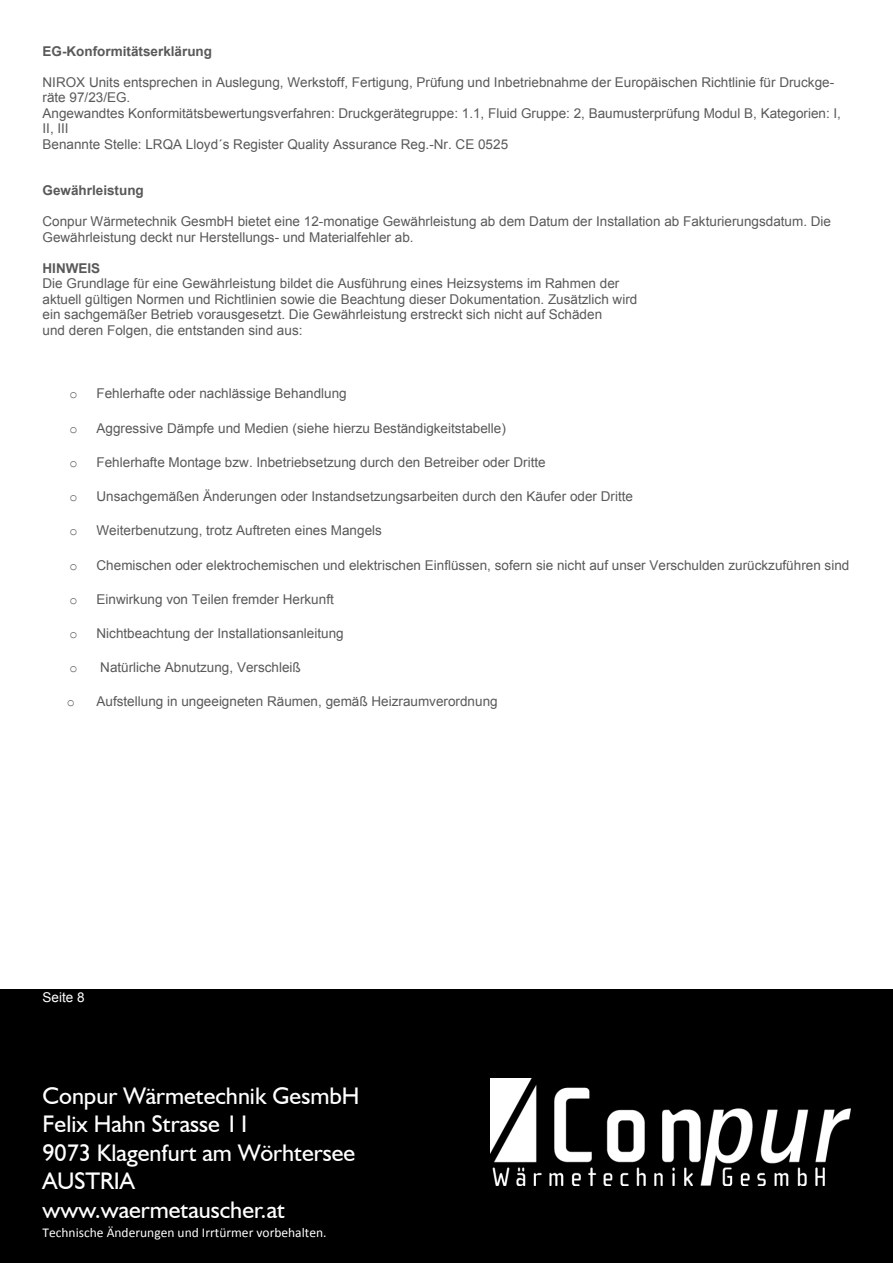
<style>
.page{position:relative;width:893px;height:1263px;background:#fff}
.page>*{position:absolute;margin:0;border:0;box-sizing:border-box;transform-origin:0 0}
.t1{font:24px/28.7px "Humanist 521 BT";color:#fff}
.t2{font:13.5px/15.5px "Arial";color:#595959}
.t3{font:700 13.5px "Arial";color:#595959}
.t4{font:13.5px "Calibri";color:#fefefe}
.t5{font:13.5px "Courier New";color:#595959}
.t6{font:13.5px "Arial";color:#fff}
</style>
<div class="page">
<div style="left:0;top:989px;width:893px;height:274px;background:#000"></div>
<img style="left:490px;top:1079px;width:360px;height:106px">
<p class="t3" style="left:43px;top:46px;width:171px">EG-Konformitätserklärung</p>
<p class="t2" style="left:43px;top:76px;width:800px">NIROX Units entsprechen in Auslegung, Werkstoff, Fertigung, Prüfung und Inbetriebnahme der Europäischen Richtlinie für Druckge&shy;räte 97/23/EG.<br>Angewandtes Konformitätsbewertungsverfahren: Druckgerätegruppe: 1.1, Fluid Gruppe: 2, Baumusterprüfung Modul B, Kategorien: I, II, III<br>Benannte Stelle: LRQA Lloyd´s Register Quality Assurance Reg.-Nr. CE 0525</p>
<p class="t3" style="left:43px;top:186px;width:103px">Gewährleistung</p>
<p class="t2" style="left:43px;top:215px;width:790px">Conpur Wärmetechnik GesmbH bietet eine 12-monatige Gewährleistung ab dem Datum der Installation ab Fakturierungsdatum. Die<br>Gewährleistung deckt nur Herstellungs- und Materialfehler ab.</p>
<p class="t3" style="left:43px;top:263px;width:59px">HINWEIS</p>
<p class="t2" style="left:43px;top:277px;width:596px">Die Grundlage für eine Gewährleistung bildet die Ausführung eines Heizsystems im Rahmen der aktuell gültigen Normen und Richtlinien sowie die Beachtung dieser Dokumentation. Zusätzlich wird ein sachgemäßer Betrieb vorausgesetzt. Die Gewährleistung erstreckt sich nicht auf Schäden<br>und deren Folgen, die entstanden sind aus:</p>
<p class="t5" style="left:70px;top:390px;width:10px">o</p>
<p class="t2" style="left:97px;top:387px;width:252px">Fehlerhafte oder nachlässige Behandlung</p>
<p class="t5" style="left:70px;top:424px;width:10px">o</p>
<p class="t2" style="left:97px;top:421px;width:411px">Aggressive Dämpfe und Medien (siehe hierzu Beständigkeitstabelle)</p>
<p class="t5" style="left:70px;top:459px;width:10px">o</p>
<p class="t2" style="left:97px;top:456px;width:451px">Fehlerhafte Montage bzw. Inbetriebsetzung durch den Betreiber oder Dritte</p>
<p class="t5" style="left:70px;top:493px;width:10px">o</p>
<p class="t2" style="left:97px;top:490px;width:538px">Unsachgemäßen Änderungen oder Instandsetzungsarbeiten durch den Käufer oder Dritte</p>
<p class="t5" style="left:70px;top:527px;width:10px">o</p>
<p class="t2" style="left:97px;top:524px;width:287px">Weiterbenutzung, trotz Auftreten eines Mangels</p>
<p class="t5" style="left:70px;top:561px;width:10px">o</p>
<p class="t2" style="left:97px;top:558px;width:754px">Chemischen oder elektrochemischen und elektrischen Einflüssen, sofern sie nicht auf unser Verschulden zurückzuführen sind</p>
<p class="t5" style="left:70px;top:595px;width:10px">o</p>
<p class="t2" style="left:97px;top:592px;width:239px">Einwirkung von Teilen fremder Herkunft</p>
<p class="t5" style="left:70px;top:630px;width:10px">o</p>
<p class="t2" style="left:97px;top:627px;width:249px">Nichtbeachtung der Installationsanleitung</p>
<p class="t5" style="left:70px;top:664px;width:10px">o</p>
<p class="t2" style="left:100px;top:661px;width:202px">Natürliche Abnutzung, Verschleiß</p>
<p class="t5" style="left:67px;top:698px;width:10px">o</p>
<p class="t2" style="left:97px;top:695px;width:403px">Aufstellung in ungeeigneten Räumen, gemäß Heizraumverordnung</p>
<p class="t6" style="left:43px;top:992px;width:44px">Seite 8</p>
<h1 class="t1" style="left:43px;top:1083px;width:318px">Conpur Wärmetechnik GesmbH<br>Felix Hahn Strasse 11<br>9073 Klagenfurt am Wörhtersee<br>AUSTRIA www.waermetauscher.at</h1>
<p class="t4" style="left:43px;top:1227px;width:286px">Technische Änderungen und Irrtürmer vorbehalten.</p>
</div>
